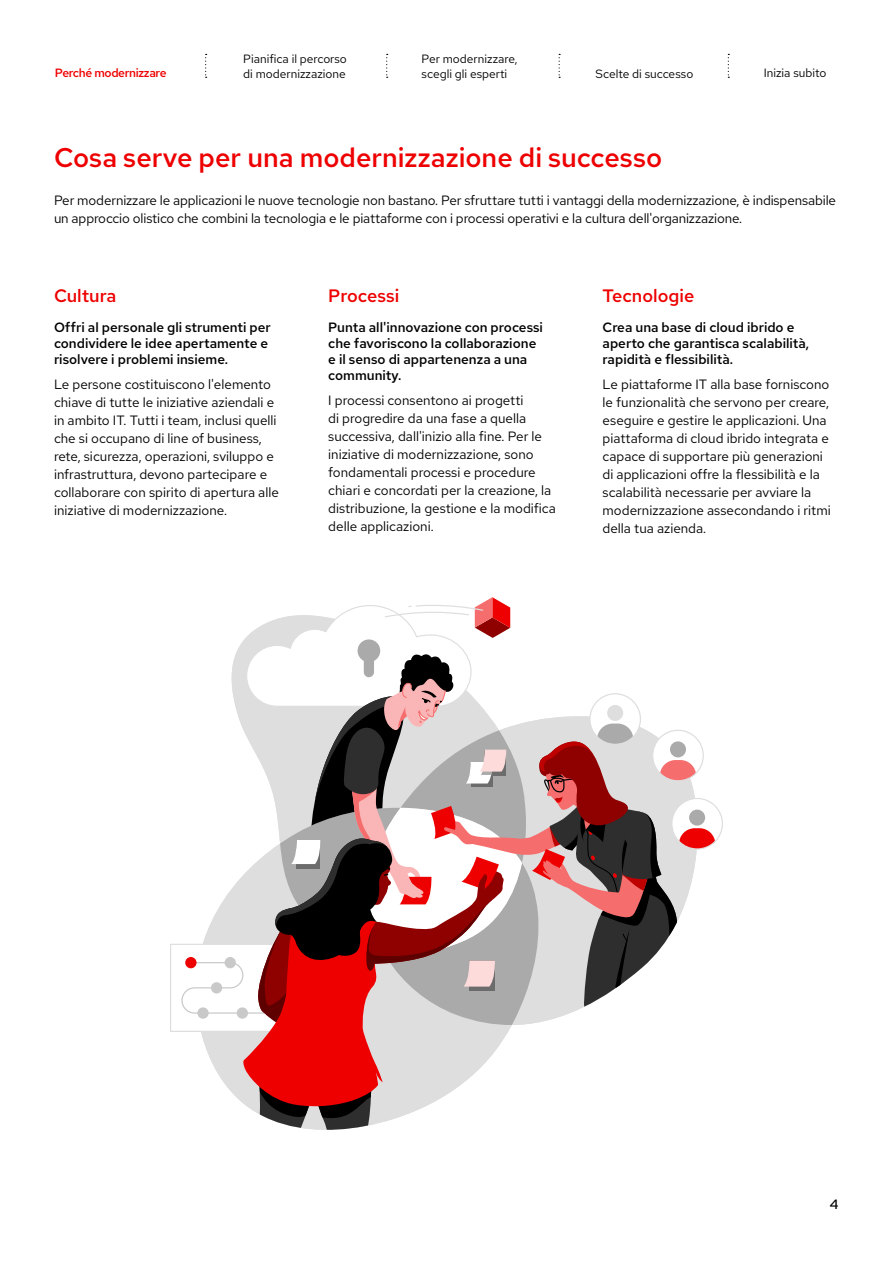
<style>
.page{position:relative;width:893px;height:1263px;background:#fff}
.page>*{position:absolute;margin:0;border:0;box-sizing:border-box;transform-origin:0 0}
.t1{font:500 27px "Red Hat Text";color:#e00}
.t2{font:500 18px "Red Hat Text";color:#e00}
.t3{font:13.5px/18px "Red Hat Text";color:#000}
.t4{font:500 13.5px/16.2px "Red Hat Text";color:#000}
.t5{font:500 13.5px "Red Hat Display";color:#000}
.t6{font:12px/14.4px "Red Hat Text";color:#000}
.t7{font:500 12px "Red Hat Text";letter-spacing:-.03em;color:#e00}
</style>
<div class="page">
<div style="left:170px;top:944px;width:115px;height:88px;border:1px solid #dedede"></div>
<svg style="left:181px;top:597px;width:534px;height:533px"></svg>
<svg style="left:205px;top:54px;width:2px;height:24px"></svg>
<svg style="left:386px;top:54px;width:2px;height:24px"></svg>
<svg style="left:559px;top:54px;width:1px;height:24px"></svg>
<svg style="left:728px;top:54px;width:1px;height:24px"></svg>
<p class="t6" style="left:243px;top:52px;width:105px">Pianifica il percorso</p>
<p class="t6" style="left:422px;top:52px;width:97px">Per modernizzare, scegli gli esperti</p>
<p class="t7" style="left:55px;top:65px;width:113px">Perché modernizzare</p>
<p class="t6" style="left:243px;top:66px;width:104px">di modernizzazione</p>
<p class="t6" style="left:764px;top:66px;width:64px">Inizia subito</p>
<p class="t6" style="left:595px;top:66px;width:99px">Scelte di successo</p>
<h1 class="t1" style="left:54px;top:139px;width:610px">Cosa serve per una modernizzazione di successo</h1>
<p class="t3" style="left:54px;top:191px;width:783px">Per modernizzare le applicazioni le nuove tecnologie non bastano. Per sfruttare tutti i vantaggi della modernizzazione, è indispensabile un approccio olistico che combini la tecnologia e le piattaforme con i processi operativi e la cultura dell'organizzazione.</p>
<h2 class="t2" style="left:54px;top:284px;width:64px">Cultura</h2>
<p class="t4" style="left:54px;top:319px;width:218px">Offri al personale gli strumenti per condividere le idee apertamente e risolvere i problemi insieme.</p>
<p class="t3" style="left:54px;top:375px;width:226px">Le persone costituiscono l'elemento chiave di tutte le iniziative aziendali e in ambito IT. Tutti i team, inclusi quelli che si occupano di line of business, rete, sicurezza, operazioni, sviluppo e infrastruttura, devono partecipare e collaborare con spirito di apertura alle iniziative di modernizzazione.</p>
<h2 class="t2" style="left:328px;top:284px;width:73px">Processi</h2>
<p class="t4" style="left:328px;top:319px;width:216px">Punta all'innovazione con processi che favoriscono la collaborazione e il senso di appartenenza a una community.</p>
<p class="t3" style="left:328px;top:391px;width:229px">I processi consentono ai progetti<br>di progredire da una fase a quella successiva, dall'inizio alla fine. Per le iniziative di modernizzazione, sono fondamentali processi e procedure chiari e concordati per la creazione, la distribuzione, la gestione e la modifica delle applicazioni.</p>
<h2 class="t2" style="left:603px;top:284px;width:93px">Tecnologie</h2>
<p class="t4" style="left:603px;top:319px;width:208px">Crea una base di cloud ibrido e aperto che garantisca scalabilità, rapidità e flessibilità.</p>
<p class="t3" style="left:603px;top:375px;width:230px">Le piattaforme IT alla base forniscono le funzionalità che servono per creare, eseguire e gestire le applicazioni. Una piattaforma di cloud ibrido integrata e capace di supportare più generazioni di applicazioni offre la flessibilità e la scalabilità necessarie per avviare la modernizzazione assecondando i ritmi della tua azienda.</p>
<p class="t5" style="left:830px;top:1196px;width:10px">4</p>
</div>
